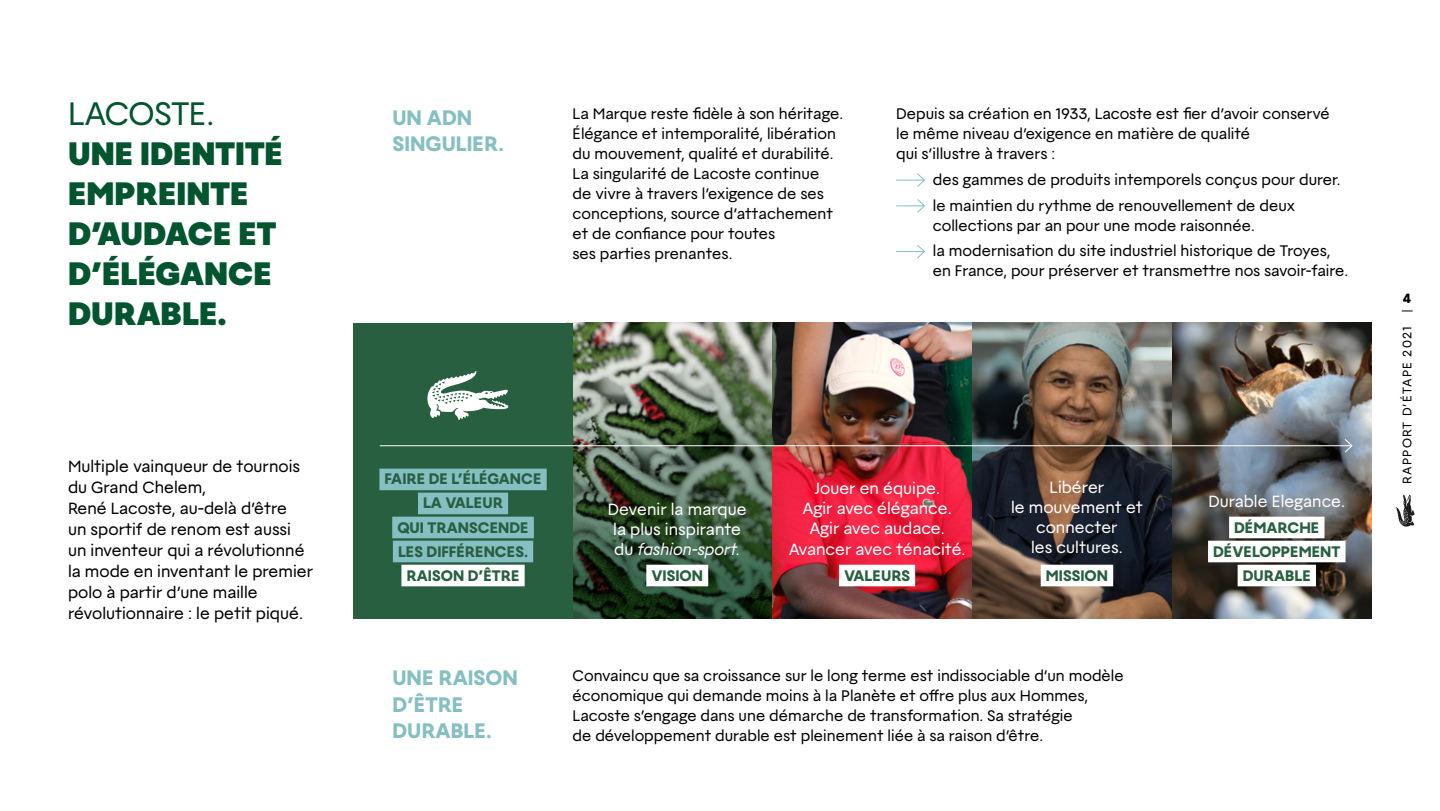
<style>
.page{position:relative;width:1440px;height:811px;background:#fff}
.page>*{position:absolute;margin:0;border:0;box-sizing:border-box;transform-origin:0 0}
.t1{font:900 34px/40px "Lacoste";color:#00542e}
.t2{font:34px "Lacoste";letter-spacing:-.015em;color:#00542e}
.t3{font:800 22px/26.4px "Lacoste";color:#86bfc1}
.t4{font:17px/21px "Lacoste";color:#000}
.t5{font:17px/20px "Lacoste";color:#fff;text-align:center}
.t6{font:16px/20px "Lacoste";color:#000}
.t7{font:800 16px/24px "Lacoste";color:#285f41;text-align:center}
.t8{font:800 14px "Lacoste";color:#000}
.t9{font:13px "Lacoste";letter-spacing:.09em;color:#000}
.s1{font-style:italic}
</style>
<div class="page">
<img style="left:772px;top:323px;width:600px;height:295px">
<img style="left:573px;top:323px;width:199px;height:295px">
<div style="left:354px;top:323px;width:219px;height:295px;background:#285f41"></div>
<svg style="left:896px;top:173px;width:29px;height:14px"></svg>
<svg style="left:896px;top:199px;width:29px;height:14px"></svg>
<svg style="left:896px;top:245px;width:29px;height:14px"></svg>
<svg style="left:1396px;top:494px;width:19px;height:32px"></svg>
<div style="left:379px;top:468px;width:168px;height:22px;background:#86bfc1"></div>
<div style="left:418px;top:492px;width:90px;height:22px;background:#86bfc1"></div>
<div style="left:392px;top:516px;width:142px;height:22px;background:#86bfc1"></div>
<div style="left:393px;top:540px;width:140px;height:22px;background:#86bfc1"></div>
<div style="left:401px;top:564px;width:124px;height:22px;background:#fff"></div>
<div style="left:839px;top:564px;width:76px;height:22px;background:#fff"></div>
<div style="left:646px;top:564px;width:62px;height:22px;background:#fff"></div>
<div style="left:1229px;top:516px;width:95px;height:22px;background:#fff"></div>
<div style="left:1208px;top:540px;width:138px;height:22px;background:#fff"></div>
<div style="left:1238px;top:564px;width:78px;height:22px;background:#fff"></div>
<div style="left:1041px;top:564px;width:72px;height:22px;background:#fff"></div>
<svg style="left:427px;top:371px;width:82px;height:49px"></svg>
<hr style="left:380px;top:445px;width:972px;height:1px;background:#fff">
<svg style="left:1344px;top:437px;width:9px;height:16px"></svg>
<h1 class="t2" style="left:68px;top:93px;width:148px">LACOSTE.</h1>
<h1 class="t1" style="left:68px;top:133px;width:216px">UNE IDENTITÉ<br>EMPREINTE<br>D’AUDACE ET<br>D’ÉLÉGANCE<br>DURABLE.</h1>
<p class="t4" style="left:68px;top:454px;width:247px">Multiple vainqueur de tournois du Grand Chelem,<br>René Lacoste, au-delà d’être<br>un sportif de renom est aussi un inventeur qui a révolutionné la mode en inventant le premier polo à partir d’une maille révolutionnaire : le petit piqué.</p>
<h2 class="t3" style="left:392px;top:104px;width:113px">UN ADN<br>SINGULIER.</h2>
<p class="t6" style="left:573px;top:103px;width:272px">La Marque reste fidèle à son héritage.<br>Élégance et intemporalité, libération du mouvement, qualité et durabilité.<br>La singularité de Lacoste continue<br>de vivre à travers l’exigence de ses conceptions, source d’attachement et de confiance pour toutes<br>ses parties prenantes.</p>
<p class="t6" style="left:896px;top:103px;width:435px">Depuis sa création en 1933, Lacoste est fier d’avoir conservé le même niveau d’exigence en matière de qualité<br>qui s’illustre à travers :</p>
<p class="t6" style="left:933px;top:166px;width:409px;line-height:25.6px">des gammes de produits intemporels conçus pour durer. le maintien du rythme de renouvellement de deux</p>
<p class="t6" style="left:933px;top:212px;width:399px;line-height:25.6px">collections par an pour une mode raisonnée.<br>la modernisation du site industriel historique de Troyes,</p>
<p class="t6" style="left:933px;top:260px;width:417px">en France, pour préserver et transmettre nos savoir-faire.</p>
<p class="t7" style="left:385px;top:466px;width:159px">FAIRE DE L’ÉLÉGANCE<br>LA VALEUR<br>QUI TRANSCENDE<br>LES DIFFÉRENCES.<br>RAISON D’ÊTRE</p>
<p class="t5" style="left:789px;top:477px;width:178px">Jouer en équipe.<br>Agir avec élégance.<br>Agir avec audace.<br>Avancer avec ténacité.</p>
<p class="t5" style="left:608px;top:498px;width:140px">Devenir la marque la plus inspirante du <span class="s1">fashion-sport.</span></p>
<p class="t7" style="left:651px;top:562px;width:53px">VISION</p>
<p class="t7" style="left:844px;top:562px;width:67px">VALEURS</p>
<p class="t5" style="left:1011px;top:476px;width:133px">Libérer<br>le mouvement et connecter<br>les cultures.</p>
<p class="t7" style="left:1046px;top:562px;width:64px">MISSION</p>
<h2 class="t3" style="left:392px;top:664px;width:127px">UNE RAISON<br>D’ÊTRE<br>DURABLE.</h2>
<p class="t6" style="left:573px;top:665px;width:553px">Convaincu que sa croissance sur le long terme est indissociable d’un modèle économique qui demande moins à la Planète et offre plus aux Hommes, Lacoste s’engage dans une démarche de transformation. Sa stratégie<br>de développement durable est pleinement liée à sa raison d’être.</p>
<p class="t5" style="left:1208px;top:490px;width:138px">Durable Elegance.</p>
<p class="t7" style="left:1213px;top:514px;width:129px">DÉMARCHE<br>DÉVELOPPEMENT<br>DURABLE</p>
<p class="t8" style="left:1403px;top:290px;width:10px">4</p>
<p class="t9" style="left:1399px;top:483px;width:159px;rotate:-90deg">RAPPORT D’ÉTAPE 2021</p>
</div>
